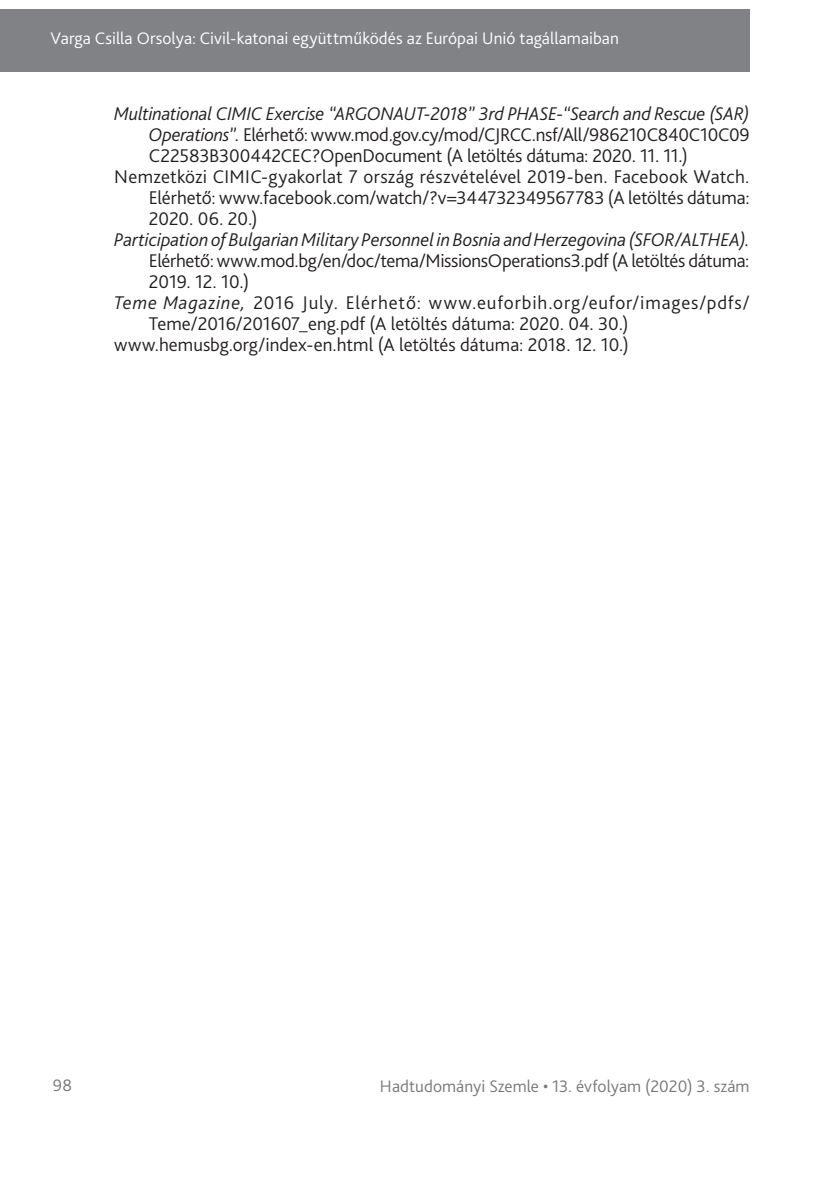
<style>
.page{position:relative;width:834px;height:1181px;background:#fff}
.page>*{position:absolute;margin:0;border:0;box-sizing:border-box;transform-origin:0 0}
.t1{font:300 19.25px "Bliss Pro";letter-spacing:-.005em;color:#231f20}
.t2{font:italic 300 19.25px "Bliss Pro";letter-spacing:-.01em;color:#231f20}
.t3{font:300 19.25px "Bliss Pro";letter-spacing:.02em;color:#231f20}
.t4{font:300 17.5px "Bliss Pro";letter-spacing:.01em;color:#fff}
.t5{font:300 17.5px "Bliss Pro";letter-spacing:.005em;color:#767a7c}
.s1{font-style:italic}
</style>
<div class="page">
<div style="left:0;top:9px;width:749px;height:63px;background:#808285"></div>
<p class="t4" style="left:51px;top:27px;width:569px">Varga Csilla Orsolya: Civil-katonai együttműködés az Európai Unió tagállamaiban</p>
<p class="t2" style="left:114px;top:102px;width:636px">Multinational CIMIC Exercise “ARGONAUT-2018” 3rd PHASE-“Search and Rescue (SAR)</p>
<p class="t1" style="left:149px;top:123px;width:602px"><span class="s1">Operations”.</span> Elérhető: www.mod.gov.cy/mod/CJRCC.nsf/All/986210C840C10C09</p>
<p class="t1" style="left:149px;top:144px;width:540px">C22583B300442CEC?OpenDocument (A letöltés dátuma: 2020. 11. 11.)</p>
<p class="t3" style="left:114px;top:165px;width:636px">Nemzetközi CIMIC-gyakorlat 7 ország részvételével 2019-ben. Facebook Watch.</p>
<p class="t1" style="left:149px;top:186px;width:602px">Elérhető: www.facebook.com/watch/?v=344732349567783 (A letöltés dátuma:</p>
<p class="t1" style="left:149px;top:207px;width:110px">2020. 06. 20.)</p>
<p class="t2" style="left:114px;top:228px;width:637px">Participation of Bulgarian Military Personnel in Bosnia and Herzegovina (SFOR/ALTHEA).</p>
<p class="t1" style="left:149px;top:249px;width:602px">Elérhető: www.mod.bg/en/doc/tema/MissionsOperations3.pdf (A letöltés dátuma:</p>
<p class="t1" style="left:149px;top:270px;width:102px">2019. 12. 10.)</p>
<p class="t1" style="left:114px;top:291px;width:636px"><span class="s1">Teme Magazine,</span> 2016 July. Elérhető: www.euforbih.org/eufor/images/pdfs/</p>
<p class="t1" style="left:149px;top:312px;width:481px">Teme/2016/201607_eng.pdf (A letöltés dátuma: 2020. 04. 30.)</p>
<p class="t1" style="left:114px;top:333px;width:516px">www.hemusbg.org/index-en.html (A letöltés dátuma: 2018. 12. 10.)</p>
<p class="t5" style="left:53px;top:1074px;width:21px">98</p>
<p class="t5" style="left:380px;top:1075px;width:371px">Hadtudományi Szemle • 13. évfolyam (2020) 3. szám</p>
</div>
